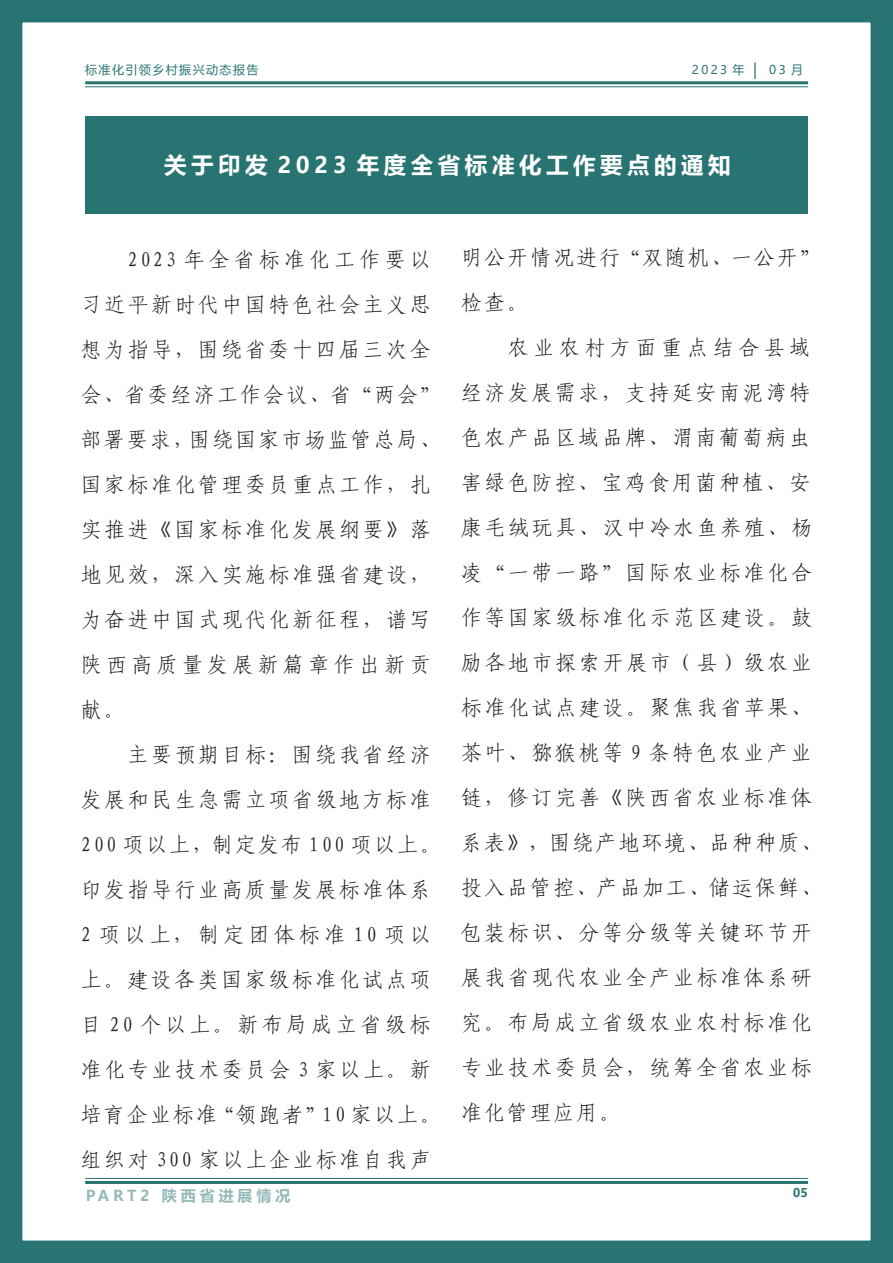
<style>
.page{position:relative;width:893px;height:1263px;background:#fff}
.page>*{position:absolute;margin:0;border:0;box-sizing:border-box;transform-origin:0 0}
.t1{font:700 22.5px "Microsoft Ya Hei";letter-spacing:.2em;color:#fff}
.t2{font:21px/45px "Fang Song GB2312";letter-spacing:.12em;color:#231f20}
.t3{font:21px/45px "Fang Song GB2312";letter-spacing:.1em;color:#231f20}
.t4{font:700 15px "Microsoft Ya Hei";letter-spacing:.26em;color:#287472}
.t5{font:12px "Microsoft Ya Hei";letter-spacing:.12em;color:#287472}
.t6{font:700 12px "Microsoft Ya Hei";color:#287472}
.s1{font-size:15px}
</style>
<div class="page">
<div style="left:0;top:0;width:893px;height:1263px;border:22px solid #287472"></div>
<hr style="left:85px;top:81px;width:723px;height:3px;background:#287472">
<hr style="left:85px;top:86px;width:723px;height:1px;background:#287472">
<hr style="left:85px;top:1178px;width:723px;height:1px;background:#287472">
<hr style="left:85px;top:1181px;width:723px;height:3px;background:#287472">
<div style="left:86px;top:116px;width:722px;height:98px;background:#287472"></div>
<p class="t5" style="left:85px;top:61px;width:175px">标准化引领乡村振兴动态报告</p>
<p class="t5" style="left:692px;top:61px;width:113px">2023 年 <span class="s1">|</span> 03 月</p>
<p class="t1" style="left:164px;top:149px;width:568px">关于印发 2023 年度全省标准化工作要点的通知</p>
<p class="t2" style="left:81px;top:237px;width:362px;text-indent:47px">2023 年全省标准化工作要以习近平新时代中国特色社会主义思想为指导，围绕省委十四届三次全会、省委经济工作会议、省“两会”部署要求，围绕国家市场监管总局、国家标准化管理委员重点工作，扎实推进《国家标准化发展纲要》落地见效，深入实施标准强省建设，为奋进中国式现代化新征程，谱写陕西高质量发展新篇章作出新贡献。</p>
<p class="t2" style="left:81px;top:732px;width:362px;text-indent:47px">主要预期目标：围绕我省经济发展和民生急需立项省级地方标准<br>200 项以上，制定发布 100 项以上。印发指导行业高质量发展标准体系<br>2 项以上，制定团体标准 10 项以上。建设各类国家级标准化试点项目 20 个以上。新布局成立省级标准化专业技术委员会 3 家以上。新培育企业标准“领跑者”10 家以上。组织对 300 家以上企业标准自我声</p>
<p class="t3" style="left:461px;top:235px;width:361px">明公开情况进行“双随机、一公开”检查。</p>
<p class="t2" style="left:461px;top:325px;width:363px;text-indent:47px">农业农村方面重点结合县域经济发展需求，支持延安南泥湾特色农产品区域品牌、渭南葡萄病虫害绿色防控、宝鸡食用菌种植、安康毛绒玩具、汉中冷水鱼养殖、杨凌“一带一路”国际农业标准化合作等国家级标准化示范区建设。鼓励各地市探索开展市（县）级农业标准化试点建设。聚焦我省苹果、茶叶、猕猴桃等 9 条特色农业产业链，修订完善《陕西省农业标准体系表》，围绕产地环境、品种种质、投入品管控、产品加工、储运保鲜、包装标识、分等分级等关键环节开展我省现代农业全产业标准体系研究。布局成立省级农业农村标准化专业技术委员会，统筹全省农业标准化管理应用。</p>
<p class="t4" style="left:85px;top:1185px;width:207px">PART2 陕西省进展情况</p>
<p class="t6" style="left:793px;top:1185px;width:16px">05</p>
</div>
